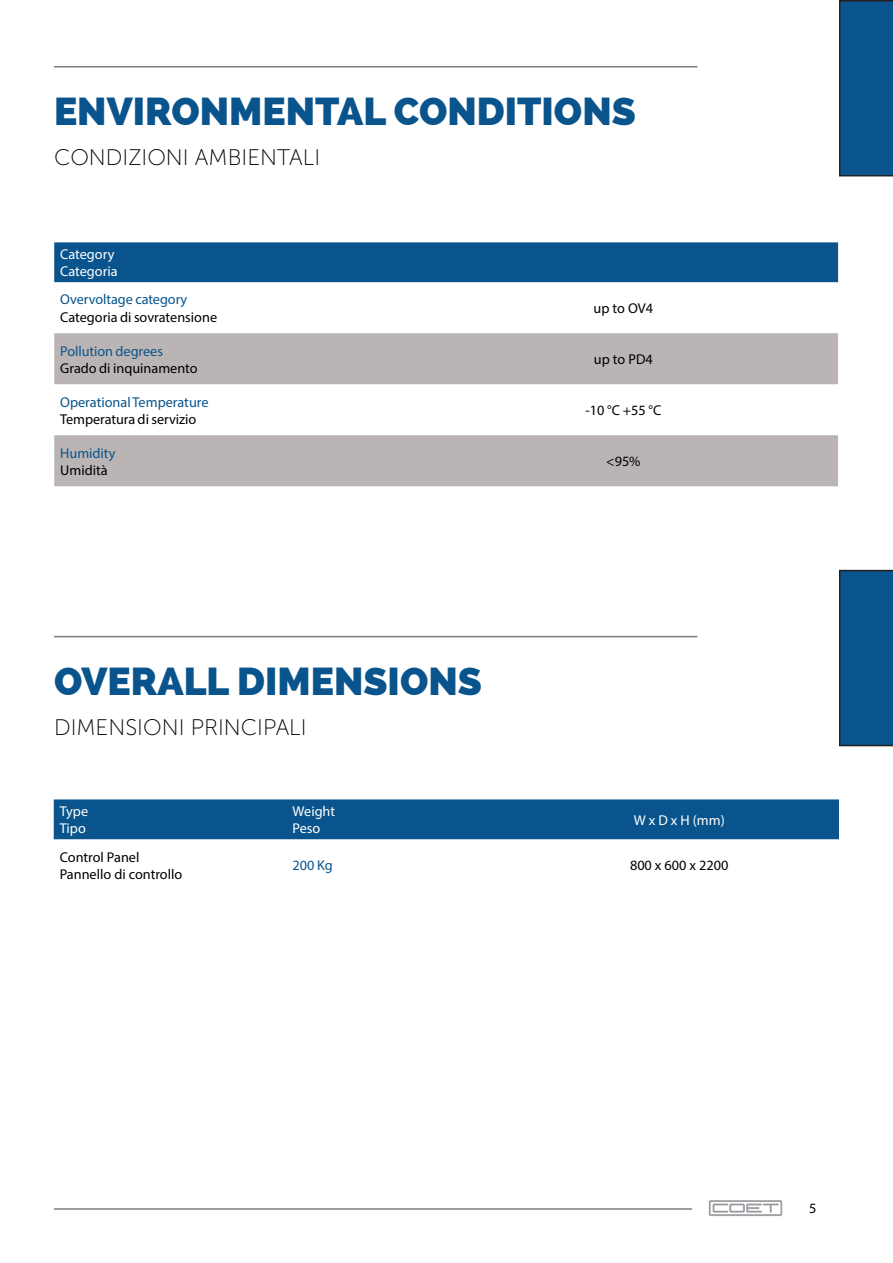
<style>
.page{position:relative;width:893px;height:1263px;background:#fff}
.page>*{position:absolute;margin:0;border:0;box-sizing:border-box;transform-origin:0 0}
.t1{font:800 39px "Raleway";color:#09548c}
.t2{font:22.5px "Museo Sans 100";color:#000}
.t3{font:14.25px/17.1px "Myriad Pro";color:#000}
.t4{font:14.25px "Myriad Pro";letter-spacing:-.005em;color:#09548c}
.t5{font:14.25px/17.1px "Myriad Pro";color:#fff}
</style>
<div class="page">
<hr style="left:54px;top:1208px;width:638px;height:2px;background:#7c7f80">
<img style="left:708px;top:1200px;width:75px;height:16px">
<div style="left:839px;top:0;width:54px;height:176px;background:#09548c"></div>
<div style="left:839px;top:570px;width:54px;height:176px;background:#09548c"></div>
<hr style="left:54px;top:66px;width:643px;height:2px;background:#7c7f80">
<hr style="left:54px;top:636px;width:643px;height:1px;background:#7c7f80">
<div style="left:54px;top:242px;width:784px;height:40px;background:#09548c"></div>
<svg style="left:54px;top:333px;width:784px;height:153px;fill:#bab5b4"></svg>
<div style="left:54px;top:799px;width:785px;height:40px;background:#09548c"></div>
<h1 class="t1" style="left:54px;top:89px;width:583px">ENVIRONMENTAL CONDITIONS</h1>
<h2 class="t2" style="left:54px;top:146px;width:268px">CONDIZIONI AMBIENTALI</h2>
<p class="t5" style="left:60px;top:245px;width:59px">Category<br>Categoria</p>
<p class="t4" style="left:60px;top:291px;width:129px">Overvoltage category</p>
<p class="t3" style="left:60px;top:308px;width:158px">Categoria di sovratensione</p>
<p class="t4" style="left:60px;top:342px;width:104px">Pollution degrees</p>
<p class="t3" style="left:60px;top:359px;width:139px">Grado di inquinamento</p>
<p class="t4" style="left:60px;top:393px;width:150px">Operational Temperature</p>
<p class="t3" style="left:60px;top:410px;width:138px">Temperatura di servizio</p>
<p class="t4" style="left:60px;top:444px;width:57px">Humidity</p>
<p class="t3" style="left:60px;top:461px;width:49px">Umidità</p>
<h1 class="t1" style="left:54px;top:658px;width:429px">OVERALL DIMENSIONS</h1>
<h2 class="t2" style="left:54px;top:715px;width:254px">DIMENSIONI PRINCIPALI</h2>
<p class="t3" style="left:594px;top:299px;width:61px">up to OV4</p>
<p class="t3" style="left:594px;top:350px;width:60px">up to PD4</p>
<p class="t3" style="left:585px;top:402px;width:77px">-10 °C +55 °C</p>
<p class="t3" style="left:606px;top:453px;width:36px">&lt;95%</p>
<p class="t5" style="left:60px;top:803px;width:30px">Type<br>Tipo</p>
<p class="t5" style="left:293px;top:803px;width:44px">Weight<br>Peso</p>
<p class="t5" style="left:634px;top:811px;width:93px">W x D x H (mm)</p>
<p class="t3" style="left:60px;top:848px;width:124px">Control Panel<br>Pannello di controllo</p>
<p class="t4" style="left:293px;top:856px;width:42px">200 Kg</p>
<p class="t3" style="left:630px;top:856px;width:100px">800 x 600 x 2200</p>
<p class="t3" style="left:809px;top:1199px;width:9px">5</p>
</div>
